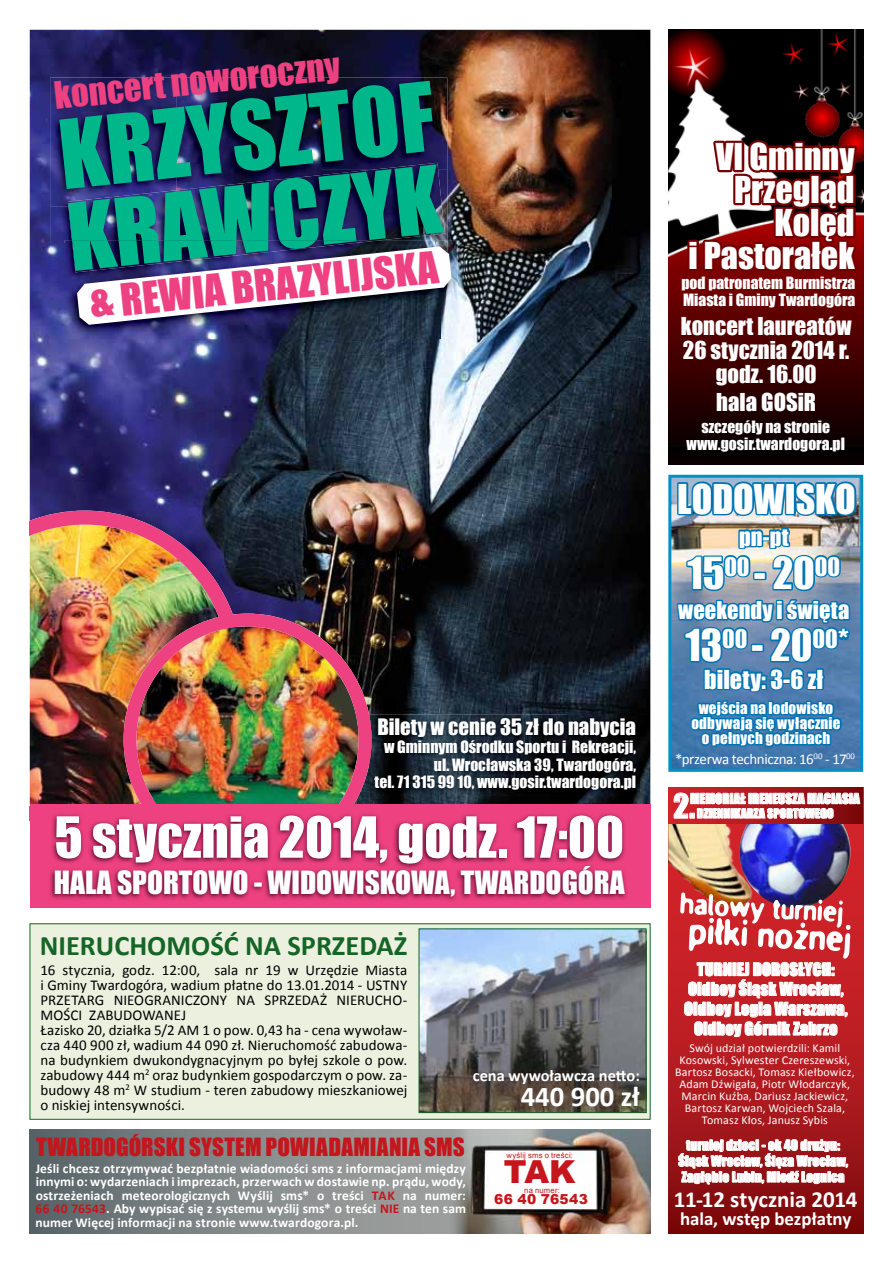
<style>
.page{position:relative;width:893px;height:1263px;background:#fff}
.page>*{position:absolute;margin:0;border:0;box-sizing:border-box;transform-origin:0 0}
.t1{font:88.35px "Impact";color:#00b68b}
.t2{font:86.25px "Impact";color:#00b68b}
.t3{font:52.35px "Impact";color:#fff}
.t4{font:40.8px "Impact";color:#ee4181}
.t5{font:40.5px "Impact";color:#fff}
.t6{font:37.8px "Impact";color:#fff}
.t7{font:34.65px "Impact";color:#ee4181}
.t8{font:34.05px/33px "Impact";color:#fff;text-align:right}
.t9{font:900 31.65px "Arial";color:#c4161c}
.t10{font:31.05px "Impact";color:#fff}
.t11{font:29.4px "Impact";color:#fff}
.t12{font:700 28.65px "Calibri";color:#fff}
.t13{font:700 28.35px "Calibri";color:#146526}
.t14{font:24px "Impact";color:#fff}
.t15{font:23.1px "Impact";letter-spacing:.01em;color:#c4161c}
.t16{font:700 23.1px "Calibri";letter-spacing:-.005em;color:#fff}
.t17{font:22.65px/24.5px "Impact";color:#fff;text-align:center}
.t18{font:22.5px "Impact";letter-spacing:.005em;color:#fff}
.t19{font:20.85px "Impact";color:#fff}
.t20{font:700 18.9px "Calibri";letter-spacing:-.005em;color:#fff}
.t21{font:16.5px "Impact";letter-spacing:.01em;color:#fff}
.t22{font:700 16.35px "Calibri";color:#fff}
.t23{font:15.6px/17.7px "Impact";color:#fff;text-align:right}
.t24{font:15px/15px "Calibri";letter-spacing:.005em;color:#000}
.t25{font:15px/15px "Impact";letter-spacing:.01em;color:#fff;text-align:center}
.t26{font:15px "Calibri";letter-spacing:-.03em;color:#fff}
.t27{font:900 13.8px "Arial";letter-spacing:.025em;color:#c4161c}
.t28{font:700 13.5px/13.5px "Calibri";letter-spacing:.01em;color:#fff;text-align:justify}
.t29{font:13.2px/15.9px "Impact";letter-spacing:.01em;color:#fff;text-align:center}
.t30{font:12px/12px "Calibri";letter-spacing:.01em;color:#fff;text-align:center}
.t31{font:12px "Impact";letter-spacing:.01em;color:#fff}
.t32{font:7.8px "Arial";letter-spacing:.02em;color:#c4161c}
.s1{color:#c4161c}
</style>
<div class="page">
<svg style="left:30px;top:1130px;width:417px;height:103px;background:#808687"></svg>
<img style="left:30px;top:30px;width:620px;height:774px">
<img style="left:30px;top:511px;width:213px;height:293px">
<img style="left:124px;top:614px;width:248px;height:190px">
<img style="left:50px;top:78px;width:126px;height:128px">
<img style="left:176px;top:78px;width:145px;height:101px">
<img style="left:321px;top:78px;width:126px;height:92px">
<img style="left:445px;top:170px;width:2px;height:71px">
<img style="left:50px;top:206px;width:18px;height:37px">
<img style="left:50px;top:243px;width:14px;height:37px">
<img style="left:283px;top:163px;width:162px;height:78px">
<img style="left:140px;top:179px;width:143px;height:62px">
<img style="left:68px;top:194px;width:72px;height:47px">
<img style="left:440px;top:241px;width:18px;height:97px">
<img style="left:64px;top:280px;width:376px;height:58px">
<img style="left:64px;top:241px;width:383px;height:39px">
<img style="left:72px;top:241px;width:303px;height:31px">
<svg style="left:77px;top:246px;width:375px;height:79px"></svg>
<div style="left:30px;top:804px;width:620px;height:104px;background:#ee4181"></div>
<img style="left:52px;top:813px;width:573px;height:15px">
<img style="left:52px;top:828px;width:4px;height:31px">
<img style="left:622px;top:828px;width:3px;height:30px">
<img style="left:56px;top:815px;width:566px;height:48px">
<img style="left:50px;top:869px;width:577px;height:32px">
<img style="left:131px;top:863px;width:461px;height:6px">
<img style="left:369px;top:715px;width:270px;height:81px">
<img style="left:369px;top:715px;width:3px;height:50px">
<img style="left:447px;top:1130px;width:204px;height:103px">
<img style="left:668px;top:30px;width:195px;height:416px">
<div style="left:668px;top:446px;width:195px;height:19px;background:#060000"></div>
<svg style="left:685px;top:136px;width:176px;height:147px"></svg>
<svg style="left:668px;top:474px;width:196px;height:298px;background:#4898c0"></svg>
<img style="left:675px;top:474px;width:183px;height:298px">
<svg style="left:668px;top:824px;width:195px;height:409px;background:#a3161a"></svg>
<img style="left:668px;top:824px;width:65px;height:88px">
<img style="left:733px;top:824px;width:124px;height:90px">
<div style="left:668px;top:787px;width:195px;height:37px;background:linear-gradient(to right,#d7262d,#7c0a0c)"></div>
<svg style="left:674px;top:793px;width:186px;height:25px;background:#cb7578"></svg>
<svg style="left:678px;top:1139px;width:170px;height:45px;background:#bb696b"></svg>
<svg style="left:680px;top:892px;width:171px;height:145px;background:#cf6165"></svg>
<div style="left:30px;top:923px;width:620px;height:196px;background:#ecf1df"></div>
<img style="left:420px;top:930px;width:224px;height:181px">
<div style="left:418px;top:928px;width:228px;height:185px;border:1px solid #146526"></div>
<h3 class="t7" style="left:52px;top:69px;width:288px;rotate:-6deg">koncert noworoczny</h3>
<h1 class="t1" style="left:52px;top:87px;width:378px;rotate:-6deg">KRZYSZTOF</h1>
<h2 class="t2" style="left:61px;top:171px;width:376px;rotate:-6deg">KRAWCZYK</h2>
<h3 class="t4" style="left:87px;top:272px;width:351px;rotate:-6deg">&amp; REWIA BRAZYLIJSKA</h3>
<h3 class="t19" style="left:377px;top:711px;width:260px">Bilety w cenie 35 zł do nabycia</h3>
<p class="t23" style="left:375px;top:738px;width:263px">w Gminnym Ośrodku Sportu i Rekreacji, ul. Wrocławska 39, Twardogóra,<br>tel. 71 315 99 10, www.gosir.twardogora.pl</p>
<h3 class="t3" style="left:55px;top:796px;width:571px">5 stycznia 2014, godz. 17:00</h3>
<h3 class="t11" style="left:54px;top:860px;width:572px">HALA SPORTOWO - WIDOWISKOWA, TWARDOGÓRA</h3>
<h3 class="t13" style="left:40px;top:927px;width:368px">NIERUCHOMOŚĆ NA SPRZEDAŻ</h3>
<p class="t24" style="left:40px;top:962px;width:368px">16 stycznia, godz. 12:00, sala nr 19 w Urzędzie Miasta i Gminy Twardogóra, wadium płatne do 13.01.2014 - USTNY PRZETARG NIEOGRANICZONY NA SPRZEDAŻ NIERUCHO-MOŚCI ZABUDOWANEJ<br>Łazisko 20, działka 5/2 AM 1 o pow. 0,43 ha - cena wywoław&shy;cza 440 900 zł, wadium 44 090 zł. Nieruchomość zabudowa&shy;na budynkiem dwukondygnacyjnym po byłej szkole o pow. zabudowy 444 m<sup>2</sup> oraz budynkiem gospodarczym o pow. za&shy;budowy 48 m<sup>2</sup> W studium - teren zabudowy mieszkaniowej o niskiej intensywności.</p>
<p class="t22" style="left:473px;top:1065px;width:168px">cena wywoławcza netto:</p>
<h3 class="t12" style="left:521px;top:1078px;width:121px">440 900 zł</h3>
<h3 class="t15" style="left:36px;top:1129px;width:429px">Twardogórski System Powiadamiania SMS</h3>
<p class="t28" style="left:36px;top:1161px;width:432px">Jeśli chcesz otrzymywać bezpłatnie wiadomości sms z informacjami między innymi o: wydarzeniach i imprezach, przerwach w dostawie np. prądu, wody, ostrzeżeniach meteorologicznych Wyślij sms* o treści <span class="s1">ta k</span> na numer:<br><span class="s1">66 40 76543</span>. Aby wypisać się z systemu wyślij sms* o treści <span class="s1">NIE</span> na ten sam numer Więcej informacji na stronie www.twardogora.pl.</p>
<p class="t32" style="left:506px;top:1150px;width:68px">wyślij sms o treści:</p>
<p class="t32" style="left:524px;top:1185px;width:37px">na numer:</p>
<h3 class="t9" style="left:504px;top:1149px;width:73px">TAK</h3>
<p class="t27" style="left:494px;top:1189px;width:95px">66 40 76543</p>
<h3 class="t8" style="left:688px;top:139px;width:168px">VI Gminny<br>Przegląd<br>Kolęd<br>i Pastorałek</h3>
<p class="t23" style="left:681px;top:274px;width:175px;line-height:16.8px;text-align:left">pod patronatem Burmistrza<br>Miasta i Gminy Twardogóra</p>
<h3 class="t17" style="left:681px;top:313px;width:172px">koncert laureatów<br>26 stycznia 2014 r. godz. 16.00</h3>
<h3 class="t17" style="left:716px;top:390px;width:100px">hala GOSiR</h3>
<p class="t23" style="left:687px;top:418px;width:160px;line-height:16.8px;text-align:center">szczegóły na stronie www.gosir.twardogora.pl</p>
<h3 class="t6" style="left:677px;top:469px;width:21px">LODOWISKO</h3>
<h3 class="t18" style="left:739px;top:519px;width:51px">pn-pt</h3>
<h3 class="t5" style="left:687px;top:542px;width:154px">15<sup>00</sup> - 20<sup>00</sup></h3>
<h3 class="t18" style="left:678px;top:593px;width:173px">weekendy i święta</h3>
<h3 class="t5" style="left:685px;top:614px;width:165px">13<sup>00</sup> - 20<sup>00</sup>*</h3>
<h3 class="t14" style="left:704px;top:660px;width:121px">bilety: 3-6 zł</h3>
<p class="t25" style="left:691px;top:700px;width:151px">wejścia na lodowisko odbywają się wyłącznie o pełnych godzinach</p>
<p class="t26" style="left:675px;top:749px;width:181px">*przerwa techniczna: 16<sup>00</sup> - 17<sup>00</sup></p>
<h3 class="t10" style="left:673px;top:782px;width:23px">2.</h3>
<p class="t29" style="left:690px;top:790px;width:171px">Memoriał Ireneusza MaciasIa</p>
<p class="t31" style="left:697px;top:804px;width:138px">Dzienn ikarza sportowego</p>
<p class="t21" style="left:697px;top:956px;width:66px">TURNIEJDOROSŁY</p>
<p class="t21" style="left:813px;top:956px;width:23px">CH:</p>
<p class="t21" style="left:688px;top:976px;width:157px">Oldboy Śląsk Wrocław,</p>
<p class="t21" style="left:684px;top:996px;width:165px">Oldboy Legia Warszawa,</p>
<p class="t21" style="left:694px;top:1016px;width:145px">Oldboy Górnik Zabrze</p>
<p class="t30" style="left:675px;top:1042px;width:181px">Swój udział potwierdzili: Kamil Kosowski, Sylwester Czereszewski, Bartosz Bosacki, Tomasz Kiełbowicz, Adam Dźwigała, Piotr Włodarczyk, Marcin Kuźba, Dariusz Jackiewicz, Bartosz Karwan, Wojciech Szala, Tomasz Kłos, Janusz Sybis</p>
<p class="t29" style="left:678px;top:1137px;width:171px">turniej dzieci - ok 40 drużyn:<br>Śląsk Wrocław, Ślęza Wrocław,<br>Zagłębie Lubin, Miedź Legnica</p>
<h3 class="t16" style="left:674px;top:1185px;width:185px">11-12 stycznia 2014</h3>
<p class="t20" style="left:680px;top:1206px;width:173px">hala, wstęp bezpłatny</p>
</div>
